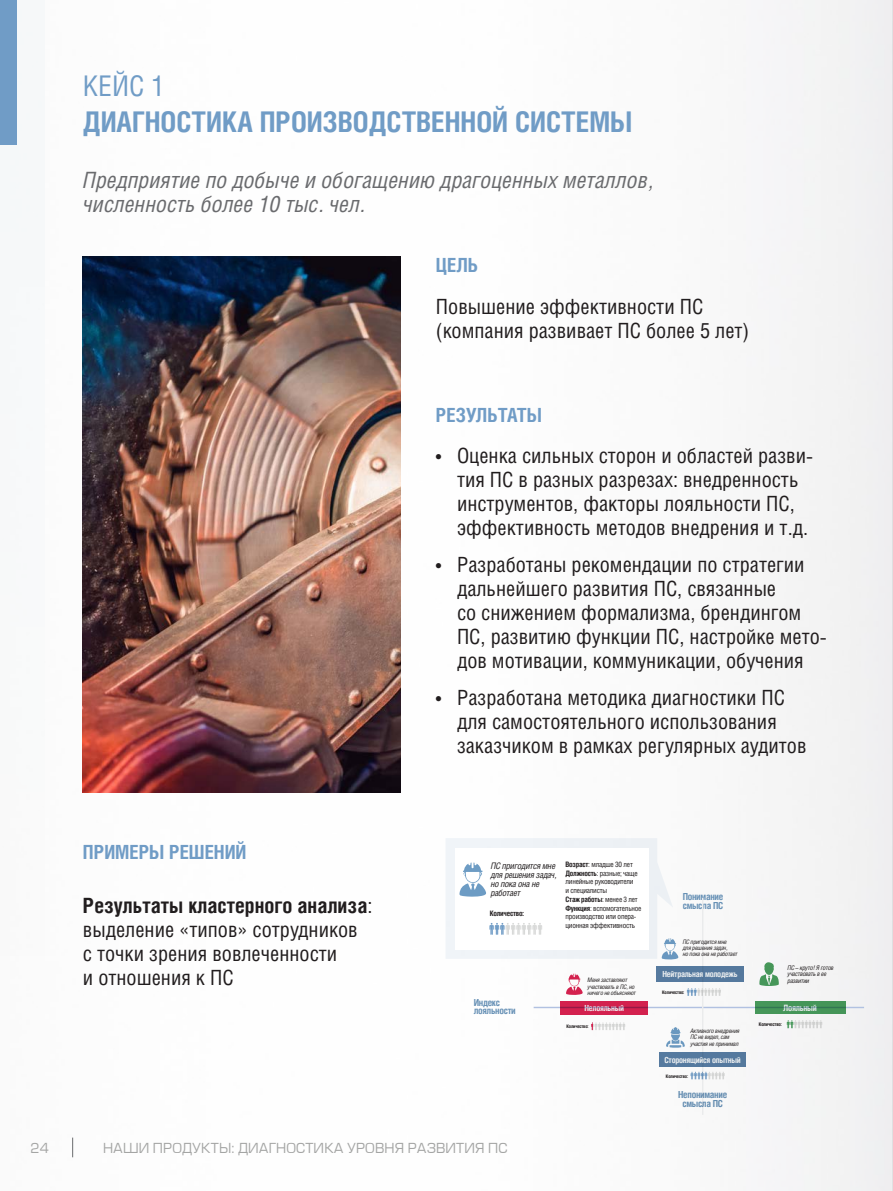
<style>
.page{position:relative;width:893px;height:1191px;background:#fff}
.page>*{position:absolute;margin:0;border:0;box-sizing:border-box;transform-origin:0 0}
.Case_Title{font:700 28.5px/36px "Helios Cond C";color:#709cc6}
.Tag_Line{font:italic 22.5px/24px "Helios Cond C";color:#6a6b6e}
.Text{font:21px/24px "Helios Cond C";color:#211d1e}
.Chapter_Tags{font:700 19.5px "Helios Cond C";color:#709cc6}
.Master_Text{font:13.5px "Europe Normal";letter-spacing:.01em;color:#a4a5a4}
.Text-2{font:700 9.75px/9.1px "Helios Cond C";letter-spacing:-.03em;color:#6690b5}
.Text-3{font:italic 9px/9px "Helios Cond C";letter-spacing:-.03em;color:#211d1e}
.t1{font:700 8.7px "Helios Cond C";letter-spacing:-.03em;color:#f3f6f7}
.t2{font:700 8.4px "Helios Cond C";letter-spacing:-.03em;color:#f3f6f7}
.Text-4{font:7.5px/8.7px "Helios Cond C";letter-spacing:-.03em;color:#211d1e}
.Text-5{font:700 7.5px "Helios Cond C";letter-spacing:-.03em;color:#231f20}
.t3{font:italic 6.45px/6.4px "Helios Cond C";letter-spacing:-.03em;color:#211d1e}
.t4{font:italic 6.15px/6.1px "Helios Cond C";letter-spacing:-.03em;color:#211d1e}
.t5{font:700 4.95px "Helios Cond C";letter-spacing:-.03em;color:#231f20}
.t6{font:700 4.8px "Helios Cond C";letter-spacing:-.03em;color:#231f20}
.s1{font-weight:400}
.s2{font-weight:700}
.s3{font-weight:700;color:#231f20}
</style>
<div class="page">
<img style="left:72px;top:0;width:821px;height:1191px">
<svg style="left:72px;top:1137px;width:1px;height:20px"></svg>
<div style="left:0;top:0;width:45px;height:1191px;background:#f8f9fa"></div>
<div style="left:0;top:0;width:17px;height:145px;background:#709cc6"></div>
<img style="left:83px;top:257px;width:318px;height:535px">
<hr style="left:534px;top:1006px;width:330px;height:2px;background:#b1c1e1">
<hr style="left:702px;top:898px;width:1px;height:216px;background:#eaebec">
<div style="left:665px;top:1090px;width:75px;height:19px;background:#f8f8f8"></div>
<div style="left:660px;top:1022px;width:86px;height:62px;background:#f8f8f8"></div>
<div style="left:662px;top:1070px;width:29px;height:11px;background:#fff"></div>
<svg style="left:691px;top:1071px;width:34px;height:8px"></svg>
<div style="left:659px;top:1052px;width:87px;height:14px;background:#587da3"></div>
<svg style="left:666px;top:1027px;width:19px;height:20px"></svg>
<div style="left:749px;top:956px;width:104px;height:86px;background:#f4f4f4"></div>
<svg style="left:759px;top:962px;width:20px;height:24px"></svg>
<svg style="left:755px;top:1001px;width:90px;height:12px"></svg>
<svg style="left:787px;top:1020px;width:35px;height:8px"></svg>
<div style="left:657px;top:930px;width:87px;height:70px;background:#f8f8f8"></div>
<div style="left:656px;top:986px;width:88px;height:11px;background:#fff"></div>
<svg style="left:687px;top:988px;width:34px;height:8px"></svg>
<div style="left:656px;top:966px;width:88px;height:15px;background:#587da3"></div>
<div style="left:546px;top:964px;width:104px;height:86px;background:#fff"></div>
<svg style="left:591px;top:1022px;width:34px;height:8px"></svg>
<svg style="left:566px;top:973px;width:17px;height:22px"></svg>
<svg style="left:561px;top:1001px;width:87px;height:13px"></svg>
<svg style="left:445px;top:838px;width:233px;height:121px"></svg>
<svg style="left:884px;top:1179px;width:9px;height:12px"></svg>
<p class="Case_Title" style="left:83px;top:67px;width:551px"><span class="s1">КЕЙС 1<br></span>ДИАГНОСТИКА ПРОИЗВОДСТВЕННОЙ СИСТЕМЫ</p>
<p class="Tag_Line" style="left:83px;top:167px;width:572px">Предприятие по добыче и обогащению драгоценных металлов, численность более 10 тыс. чел.</p>
<p class="Chapter_Tags" style="left:436px;top:253px;width:44px">ЦЕЛЬ</p>
<p class="Text" style="left:436px;top:294px;width:315px">Повышение эффективности ПС (компания развивает ПС более 5 лет)</p>
<p class="Chapter_Tags" style="left:436px;top:403px;width:108px">РЕЗУЛЬТАТЫ</p>
<p class="Chapter_Tags" style="left:83px;top:840px;width:165px">ПРИМЕРЫ РЕШЕНИЙ</p>
<p class="Text" style="left:83px;top:892px;width:291px"><span class="s2">Результаты кластерного анализа</span>: выделение «типов» сотрудников<br>с точки зрения вовлеченности<br>и отношения к ПС</p>
<p class="Text" style="left:457px;top:443px;width:358px;text-indent:-21px">• Оценка сильных сторон и областей разви&shy;тия ПС в разных разрезах: внедренность инструментов, факторы лояльности ПС, эффективность методов внедрения и т.д.</p>
<p class="Text" style="left:457px;top:552px;width:371px;text-indent:-21px">• Разработаны рекомендации по стратегии дальнейшего развития ПС, связанные<br>со снижением формализма, брендингом ПС, развитию функции ПС, настройке мето&shy;дов мотивации, коммуникации, обучения</p>
<p class="Text" style="left:457px;top:685px;width:351px;text-indent:-21px">• Разработана методика диагностики ПС для самостоятельного использования заказчиком в рамках регулярных аудитов</p>
<p class="Text-3" style="left:491px;top:861px;width:67px">ПС пригодится мне для решения задач, но пока она не работает</p>
<p class="Text-5" style="left:490px;top:909px;width:35px">Количество:</p>
<p class="Text-4" style="left:566px;top:859px;width:77px"><span class="s3">Возраст</span>: младше 30 лет<br><span class="s3">Должность</span>: разные; чаще линейные руководители<br>и специалисты<br><span class="s3">Стаж работы</span>: менее 3 лет<br><span class="s3">Функция</span>: вспомогательное производство или опера&shy;ционная эффективность</p>
<p class="Text-2" style="left:474px;top:998px;width:44px;line-height:8.6px">Индекс лояльности</p>
<p class="t4" style="left:588px;top:977px;width:50px">Меня заставляют участвовать в ПС, но ничего не объясняют</p>
<p class="t2" style="left:584px;top:1003px;width:41px">Нелояльный</p>
<p class="t6" style="left:566px;top:1023px;width:23px">Количество:</p>
<p class="Text-2" style="left:683px;top:891px;width:42px">Понимание смысла ПС</p>
<p class="t4" style="left:683px;top:938px;width:56px">ПС пригодится мне<br>для решения задач,<br>но пока она не работает</p>
<p class="t6" style="left:662px;top:989px;width:23px">Количество:</p>
<p class="t2" style="left:662px;top:969px;width:77px">Нейтральная молодежь</p>
<p class="t4" style="left:690px;top:1028px;width:51px">Активного внедрения<br>ПС не видел, сам участия не принимал</p>
<p class="t2" style="left:664px;top:1055px;width:78px">Сторонящийся опытный</p>
<p class="t6" style="left:666px;top:1073px;width:23px">Количество:</p>
<p class="Text-2" style="left:678px;top:1089px;width:51px;text-align:center">Непонимание смысла ПС</p>
<p class="t3" style="left:787px;top:964px;width:48px">ПС – круто! Я готов участвовать в ее развитии</p>
<p class="t1" style="left:783px;top:1002px;width:35px">Лояльный</p>
<p class="t5" style="left:759px;top:1021px;width:24px">Количество:</p>
<p class="Master_Text" style="left:31px;top:1140px;width:20px">24</p>
<p class="Master_Text" style="left:103px;top:1140px;width:406px">НАШИ ПРОДУКТЫ: ДИАГНОСТИКА УРОВНЯ РАЗВИТИЯ ПС</p>
</div>
